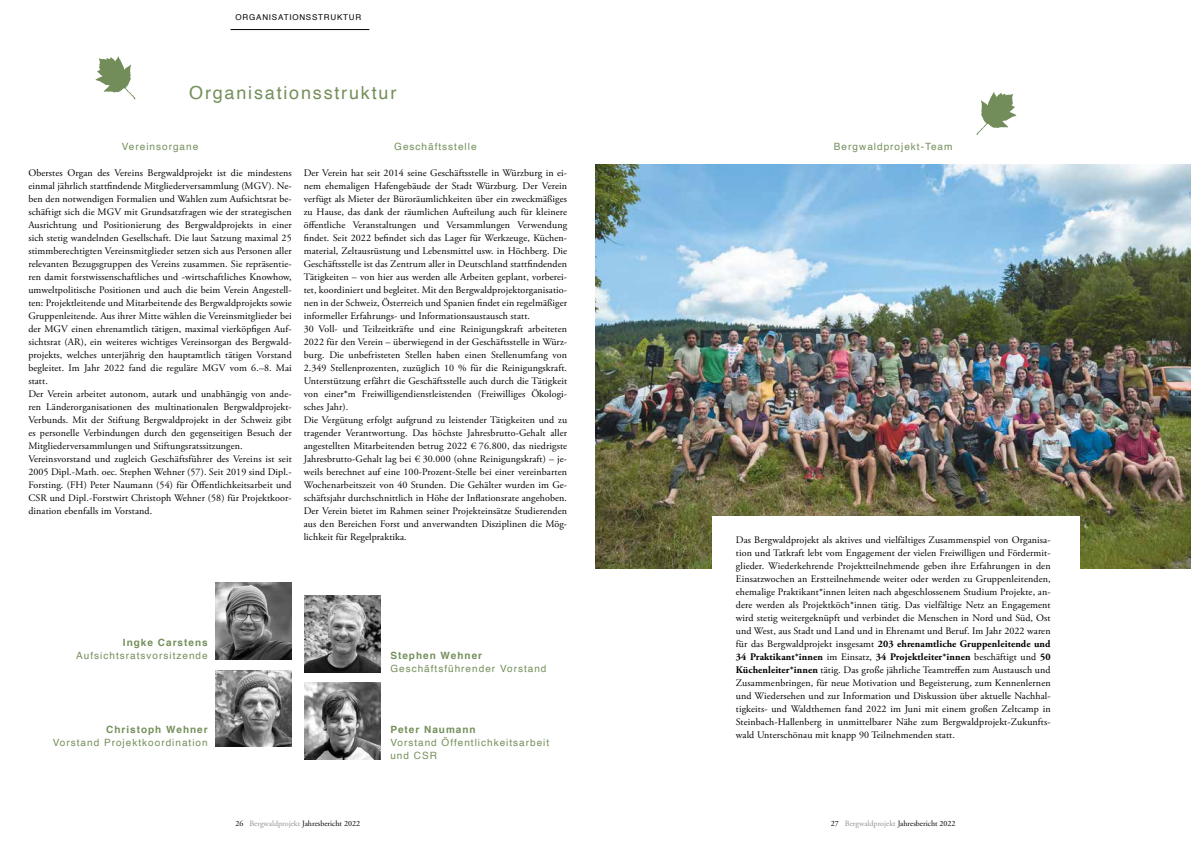
<style>
.page{position:relative;width:1191px;height:842px;background:#fff}
.page>*{position:absolute;margin:0;border:0;box-sizing:border-box;transform-origin:0 0}
.t1{font:18px "Helvetica";letter-spacing:.1em;color:#748f5b}
.t2{font:10px/13px "Adobe Garamond Pro";letter-spacing:.01em;color:#000}
.t3{font:10px/13px "Helvetica";letter-spacing:.1em;color:#748f5b}
.t4{font:700 10px "Helvetica";letter-spacing:.1em;color:#748f5b}
.t5{font:8px "Adobe Garamond";color:#000}
.t6{font:8px "Helvetica";letter-spacing:.1em;color:#000}
.s1{font-weight:700}
.s2{color:#949290}
</style>
<div class="page">
<img style="left:595px;top:164px;width:596px;height:404px">
<div style="left:711px;top:516px;width:368px;height:231px;background:#fff"></div>
<img style="left:216px;top:583px;width:75px;height:76px">
<img style="left:216px;top:670px;width:75px;height:77px">
<img style="left:304px;top:683px;width:76px;height:76px">
<img style="left:304px;top:596px;width:77px;height:76px">
<hr style="left:230px;top:29px;width:139px;height:1px;background:#000">
<svg style="left:96px;top:56px;width:40px;height:43px"></svg>
<svg style="left:976px;top:92px;width:40px;height:43px"></svg>
<p class="t6" style="left:236px;top:11px;width:127px">ORGANISATIONSSTRUKTUR</p>
<h1 class="t1" style="left:189px;top:78px;width:209px">Organisationsstruktur</h1>
<p class="t3" style="left:394px;top:140px;width:84px">Geschäftsstelle</p>
<p class="t2" style="left:304px;top:166px;width:265px">Der Verein hat seit 2014 seine Geschäftsstelle in Würzburg in ei&shy;nem ehemaligen Hafengebäude der Stadt Würzburg. Der Verein verfügt als Mieter der Büroräumlichkeiten über ein zweckmäßiges zu Hause, das dank der räumlichen Aufteilung auch für kleinere öffentliche Veranstaltungen und Versammlungen Verwendung findet. Seit 2022 befindet sich das Lager für Werkzeuge, Küchen&shy;material, Zeltausrüstung und Lebensmittel usw. in Höchberg. Die Geschäftsstelle ist das Zentrum aller in Deutschland stattfindenden Tätigkeiten – von hier aus werden alle Arbeiten geplant, vorberei&shy;tet, koordiniert und begleitet. Mit den Bergwaldprojektorganisatio&shy;nen in der Schweiz, Österreich und Spanien findet ein regelmäßiger informeller Erfahrungs- und Informationsaustausch statt.<br>30 Voll- und Teilzeitkräfte und eine Reinigungskraft arbeiteten 2022 für den Verein – überwiegend in der Geschäftsstelle in Würz&shy;burg. Die unbefristeten Stellen haben einen Stellenumfang von 2.349 Stellenprozenten, zuzüglich 10 % für die Reinigungskraft.<br>Unterstützung erfährt die Geschäftsstelle auch durch die Tätigkeit von einer*m Freiwilligendienstleistenden (Freiwilliges Ökologi&shy;sches Jahr).<br>Die Vergütung erfolgt aufgrund zu leistender Tätigkeiten und zu tragender Verantwortung. Das höchste Jahresbrutto-Gehalt aller angestellten Mitarbeitenden betrug 2022 € 76.800, das niedrigste Jahresbrutto-Gehalt lag bei € 30.000 (ohne Reinigungskraft) – je&shy;weils berechnet auf eine 100-Prozent-Stelle bei einer vereinbarten Wochenarbeitszeit von 40 Stunden. Die Gehälter wurden im Ge&shy;schäftsjahr durchschnittlich in Höhe der Inflationsrate angehoben.<br>Der Verein bietet im Rahmen seiner Projekteinsätze Studierenden aus den Bereichen Forst und anverwandten Disziplinen die Mög&shy;lichkeit für Regelpraktika.</p>
<p class="t3" style="left:122px;top:140px;width:78px">Vereinsorgane</p>
<p class="t2" style="left:28px;top:166px;width:265px">Oberstes Organ des Vereins Bergwaldprojekt ist die mindestens einmal jährlich stattfindende Mitgliederversammlung (MGV). Ne&shy;ben den notwendigen Formalien und Wahlen zum Aufsichtsrat be&shy;schäftigt sich die MGV mit Grundsatzfragen wie der strategischen Ausrichtung und Positionierung des Bergwaldprojekts in einer sich stetig wandelnden Gesellschaft. Die laut Satzung maximal 25 stimmberechtigten Vereinsmitglieder setzen sich aus Personen aller relevanten Bezugsgruppen des Vereins zusammen. Sie repräsentie&shy;ren damit forstwissenschaftliches und -wirtschaftliches Knowhow, umweltpolitische Positionen und auch die beim Verein Angestell&shy;ten: Projektleitende und Mitarbeitende des Bergwaldprojekts sowie Gruppenleitende. Aus ihrer Mitte wählen die Vereinsmitglieder bei der MGV einen ehrenamtlich tätigen, maximal vierköpfigen Auf&shy;sichtsrat (AR), ein weiteres wichtiges Vereinsorgan des Bergwald&shy;projekts, welches unterjährig den hauptamtlich tätigen Vorstand begleitet. Im Jahr 2022 fand die reguläre MGV vom 6.–8. Mai statt.<br>Der Verein arbeitet autonom, autark und unabhängig von ande&shy;ren Länderorganisationen des multinationalen Bergwaldprojekt-Verbunds. Mit der Stiftung Bergwaldprojekt in der Schweiz gibt es personelle Verbindungen durch den gegenseitigen Besuch der Mitgliederversammlungen und Stiftungsratssitzungen.<br>Vereinsvorstand und zugleich Geschäftsführer des Vereins ist seit 2005 Dipl.-Math. oec. Stephen Wehner (57). Seit 2019 sind Dipl.- Forsting. (FH) Peter Naumann (54) für Öffentlichkeitsarbeit und CSR und Dipl.-Forstwirt Christoph Wehner (58) für Projektkoor&shy;dination ebenfalls im Vorstand.</p>
<p class="t4" style="left:123px;top:634px;width:86px">Ingke Carstens</p>
<p class="t3" style="left:76px;top:649px;width:133px">Aufsichtsratsvorsitzende</p>
<p class="t4" style="left:106px;top:721px;width:103px">Christoph Wehner</p>
<p class="t3" style="left:53px;top:736px;width:156px">Vorstand Projektkoordination</p>
<p class="t4" style="left:390px;top:647px;width:93px">Stephen Wehner</p>
<p class="t3" style="left:390px;top:662px;width:158px">Geschäftsführender Vorstand</p>
<p class="t4" style="left:390px;top:722px;width:87px">Peter Naumann</p>
<p class="t3" style="left:390px;top:736px;width:160px">Vorstand Öffentlichkeitsarbeit und CSR</p>
<p class="t3" style="left:834px;top:140px;width:120px">Bergwaldprojekt-Team</p>
<p class="t2" style="left:736px;top:534px;width:316px;text-align:justify">Das Bergwaldprojekt als aktives und vielfältiges Zusammenspiel von Organisa&shy;tion und Tatkraft lebt vom Engagement der vielen Freiwilligen und Fördermit&shy;glieder. Wiederkehrende Projektteilnehmende geben ihre Erfahrungen in den Einsatzwochen an Erstteilnehmende weiter oder werden zu Gruppenleitenden, ehemalige Praktikant*innen leiten nach abgeschlossenem Studium Projekte, an&shy;dere werden als Projektköch*innen tätig. Das vielfältige Netz an Engagement wird stetig weitergeknüpft und verbindet die Menschen in Nord und Süd, Ost und West, aus Stadt und Land und in Ehrenamt und Beruf. Im Jahr 2022 waren für das Bergwaldprojekt insgesamt <span class="s1">203 ehrenamtliche Gruppenleitende und 34 Praktikant*innen</span> im Einsatz, <span class="s1">34 Projektleiter*innen</span> beschäftigt und <span class="s1">50<br>Küchenleiter*innen</span> tätig. Das große jährliche Teamtreffen zum Austausch und Zusammenbringen, für neue Motivation und Begeisterung, zum Kennenlernen und Wiedersehen und zur Information und Diskussion über aktuelle Nachhal&shy;tigkeits- und Waldthemen fand 2022 im Juni mit einem großen Zeltcamp in Steinbach-Hallenberg in unmittelbarer Nähe zum Bergwaldprojekt-Zukunfts&shy;wald Unterschönau mit knapp 90 Teilnehmenden statt.</p>
<p class="t5" style="left:235px;top:819px;width:126px">26 <span class="s2">Bergwaldprojekt</span> Jahresbericht 2022</p>
<p class="t5" style="left:831px;top:819px;width:126px">27 <span class="s2">Bergwaldprojekt</span> Jahresbericht 2022</p>
</div>
